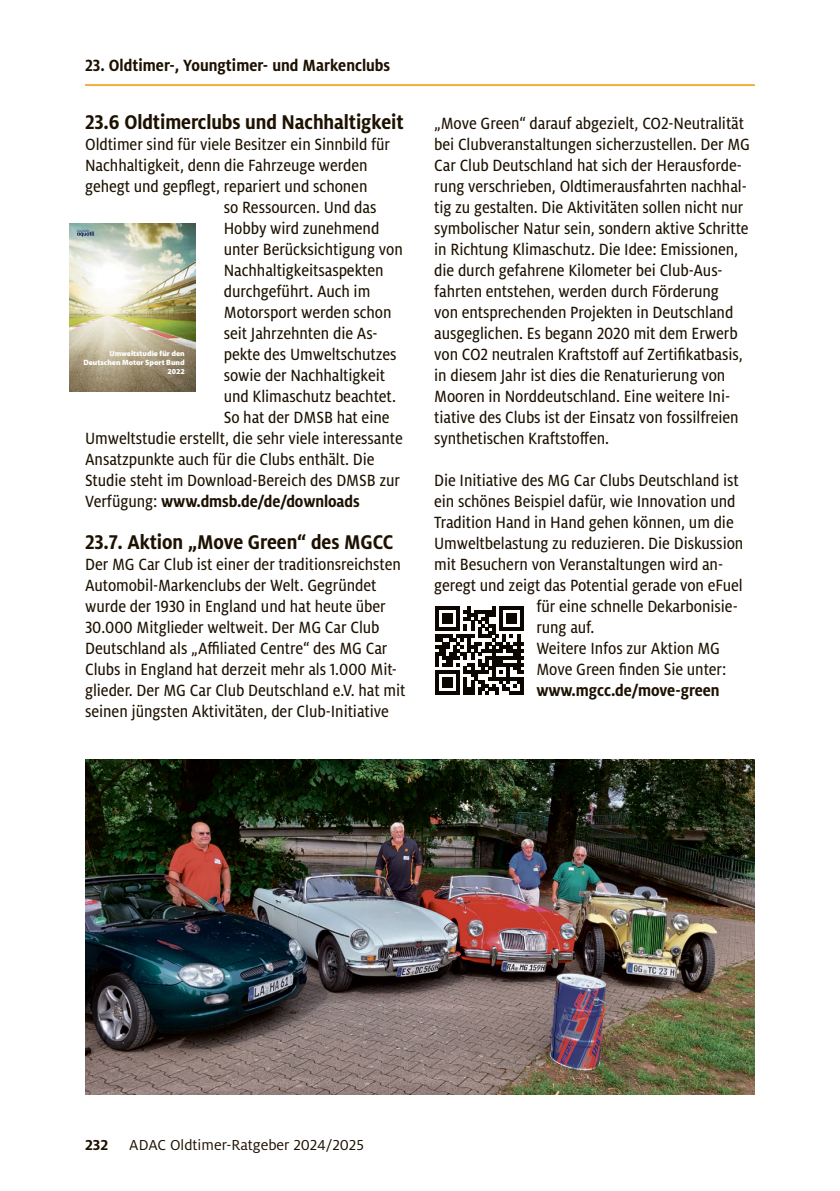
<style>
.page{position:relative;width:840px;height:1191px;background:#fff}
.page>*{position:absolute;margin:0;border:0;box-sizing:border-box;transform-origin:0 0}
.t1{font:700 22px "Milo Nar ADAC";letter-spacing:-.005em;color:#1d1100}
.t2{font:18px/21px "Milo Nar ADAC";letter-spacing:-.005em;color:#1d1100}
.t3{font:700 18px "Milo Nar ADAC";letter-spacing:-.005em;color:#1d1100}
.t4{font:16px "Milo ADAC";color:#1d1100}
.t5{font:700 16px "Milo ADAC";color:#1d1100}
.t6{font:900 7.6px/9.2px "Myriad Pro";color:#fff;text-align:right}
.s1{font-weight:400}
</style>
<div class="page">
<hr style="left:85px;top:84px;width:669px;height:2px;background:#eab13a">
<img style="left:69px;top:223px;width:126px;height:168px">
<svg style="left:77px;top:229px;width:17px;height:8px"></svg>
<img style="left:85px;top:759px;width:669px;height:335px">
<svg style="left:435px;top:606px;width:88px;height:89px"></svg>
<p class="t3" style="left:85px;top:55px;width:306px">23. Oldtimer-, Youngtimer- und Markenclubs</p>
<p class="t1" style="left:85px;top:109px;width:320px">23.6 Oldtimerclubs und Nachhaltigkeit</p>
<p class="t2" style="left:85px;top:134px;width:306px">Oldtimer sind für viele Besitzer ein Sinnbild für</p>
<p class="t2" style="left:85px;top:155px;width:284px">Nachhaltigkeit, denn die Fahrzeuge werden</p>
<p class="t2" style="left:85px;top:176px;width:284px">gehegt und gepflegt, repariert und schonen</p>
<p class="t2" style="left:224px;top:197px;width:154px">so Ressourcen. Und das</p>
<p class="t2" style="left:224px;top:218px;width:157px">Hobby wird zunehmend</p>
<p class="t2" style="left:224px;top:239px;width:180px">unter Berücksichtigung von</p>
<p class="t2" style="left:224px;top:260px;width:161px">Nachhaltigkeitsaspekten</p>
<p class="t2" style="left:224px;top:281px;width:148px">durchgeführt. Auch im</p>
<p class="t2" style="left:224px;top:302px;width:169px">Motorsport werden schon</p>
<p class="t2" style="left:224px;top:323px;width:155px">seit Jahrzehnten die As-</p>
<p class="t2" style="left:224px;top:344px;width:174px">pekte des Umweltschutzes</p>
<p class="t2" style="left:224px;top:365px;width:163px">sowie der Nachhaltigkeit</p>
<p class="t2" style="left:224px;top:386px;width:174px">und Klimaschutz beachtet.</p>
<p class="t2" style="left:224px;top:407px;width:167px">So hat der DMSB hat eine</p>
<p class="t2" style="left:85px;top:428px;width:319px">Umweltstudie erstellt, die sehr viele interessante</p>
<p class="t2" style="left:85px;top:449px;width:291px">Ansatzpunkte auch für die Clubs enthält. Die</p>
<p class="t2" style="left:85px;top:470px;width:316px">Studie steht im Download-Bereich des DMSB zur</p>
<p class="t3" style="left:85px;top:491px;width:276px"><span class="s1">Verfügung:</span> www.dmsb.de/de/downloads</p>
<p class="t1" style="left:85px;top:529px;width:310px">23.7. Aktion „Move Green“ des MGCC</p>
<p class="t2" style="left:85px;top:554px;width:321px">Der MG Car Club ist einer der traditionsreichsten Automobil-Markenclubs der Welt. Gegründet wurde der 1930 in England und hat heute über 30.000 Mitglieder weltweit. Der MG Car Club Deutschland als „Affiliated Centre“ des MG Car Clubs in England hat derzeit mehr als 1.000 Mit&shy;glieder. Der MG Car Club Deutschland e.V. hat mit seinen jüngsten Aktivitäten, der Club-Initiative</p>
<p class="t6" style="left:83px;top:349px;width:103px">Umweltstudie für den<br>Deutschen Motor Sport Bund<br>2022</p>
<p class="t2" style="left:434px;top:113px;width:317px">„Move Green“ darauf abgezielt, CO2-Neutralität bei Clubveranstaltungen sicherzustellen. Der MG Car Club Deutschland hat sich der Herausforde&shy;rung verschrieben, Oldtimerausfahrten nachhal&shy;tig zu gestalten. Die Aktivitäten sollen nicht nur symbolischer Natur sein, sondern aktive Schritte in Richtung Klimaschutz. Die Idee: Emissionen, die durch gefahrene Kilometer bei Club-Aus&shy;fahrten entstehen, werden durch Förderung<br>von entsprechenden Projekten in Deutschland ausgeglichen. Es begann 2020 mit dem Erwerb von CO2 neutralen Kraftstoff auf Zertifikatbasis, in diesem Jahr ist dies die Renaturierung von Mooren in Norddeutschland. Eine weitere Ini&shy;tiative des Clubs ist der Einsatz von fossilfreien synthetischen Kraftstoffen.</p>
<p class="t2" style="left:434px;top:470px;width:306px">Die Initiative des MG Car Clubs Deutschland ist</p>
<p class="t2" style="left:434px;top:491px;width:303px">ein schönes Beispiel dafür, wie Innovation und</p>
<p class="t2" style="left:434px;top:512px;width:301px">Tradition Hand in Hand gehen können, um die</p>
<p class="t2" style="left:434px;top:533px;width:310px">Umweltbelastung zu reduzieren. Die Diskussion</p>
<p class="t2" style="left:434px;top:554px;width:290px">mit Besuchern von Veranstaltungen wird an-</p>
<p class="t2" style="left:434px;top:575px;width:310px">geregt und zeigt das Potential gerade von eFuel</p>
<p class="t2" style="left:536px;top:596px;width:203px">für eine schnelle Dekarbonisie-</p>
<p class="t2" style="left:536px;top:617px;width:60px">rung auf.</p>
<p class="t2" style="left:536px;top:638px;width:185px">Weitere Infos zur Aktion MG</p>
<p class="t2" style="left:536px;top:659px;width:191px">Move Green finden Sie unter:</p>
<p class="t3" style="left:536px;top:680px;width:184px">www.mgcc.de/move-green</p>
<p class="t5" style="left:85px;top:1135px;width:25px">232</p>
<p class="t4" style="left:129px;top:1136px;width:236px">ADAC Oldtimer-Ratgeber 2024/2025</p>
</div>
